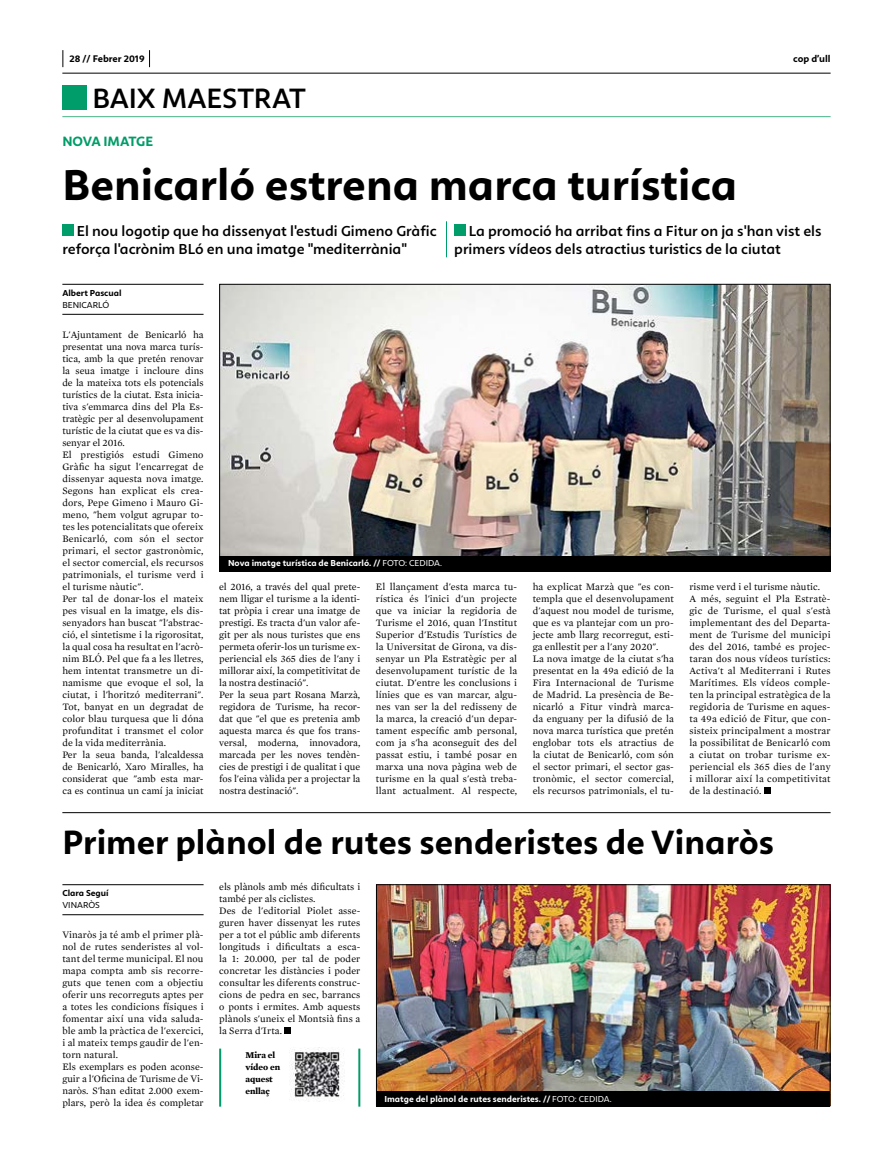
<style>
.page{position:relative;width:893px;height:1163px;background:#fff}
.page>*{position:absolute;margin:0;border:0;box-sizing:border-box;transform-origin:0 0}
.t1{font:700 45px "Calima";color:#000}
.t2{font:700 35px "Calima";color:#000}
.t3{font:600 29px "Calima";letter-spacing:-.01em;color:#000}
.t4{font:600 15px/18px "Calima";color:#000}
.t5{font:700 14px "Calima";letter-spacing:-.01em;color:#009c69}
.t6{font:10px/12px "Mercury Text G1";letter-spacing:.01em;color:#000}
.t7{font:700 10px "Calima";color:#000}
.t8{font:700 9px "Calima";color:#fff}
.t9{font:700 9px/12px "Mercury Text G1";color:#000}
.t10{font:700 9px "Calima";color:#000}
.t11{font:9px "Calima";color:#000}
.s1{font-weight:400}
</style>
<div class="page">
<hr style="left:62px;top:73px;width:769px;height:1px;background:#000">
<svg style="left:62px;top:50px;width:1px;height:17px"></svg>
<svg style="left:149px;top:50px;width:1px;height:17px"></svg>
<div style="left:284px;top:1027px;width:7px;height:7px;background:#000"></div>
<hr style="left:62px;top:812px;width:769px;height:1px;background:#000">
<img style="left:378px;top:886px;width:451px;height:204px">
<div style="left:376px;top:1090px;width:454px;height:16px;background:#000"></div>
<hr style="left:62px;top:914px;width:142px;height:1px;background:#000">
<hr style="left:62px;top:884px;width:142px;height:1px;background:#000">
<div style="left:62px;top:86px;width:24px;height:24px;background:#009c69"></div>
<hr style="left:62px;top:116px;width:769px;height:1px;background:#44b289">
<div style="left:62px;top:224px;width:12px;height:12px;background:#009c69"></div>
<div style="left:454px;top:224px;width:11px;height:12px;background:#009c69"></div>
<hr style="left:446px;top:221px;width:1px;height:36px;background:#009c69">
<div style="left:764px;top:787px;width:7px;height:7px;background:#000"></div>
<img style="left:221px;top:286px;width:608px;height:269px">
<div style="left:219px;top:555px;width:612px;height:16px;background:#000"></div>
<hr style="left:62px;top:314px;width:142px;height:1px;background:#000">
<hr style="left:62px;top:284px;width:142px;height:1px;background:#000">
<img style="left:291px;top:1047px;width:53px;height:51px">
<hr style="left:219px;top:1048px;width:2px;height:58px;background:#009c69">
<hr style="left:358px;top:1048px;width:2px;height:58px;background:#009c69">
<p class="t7" style="left:69px;top:53px;width:77px">28 // Febrer 2019</p>
<p class="t7" style="left:793px;top:53px;width:39px">cop d’ull</p>
<h3 class="t3" style="left:93px;top:82px;width:215px">BAIX MAESTRAT</h3>
<h3 class="t5" style="left:62px;top:133px;width:92px">NOVA IMATGE</h3>
<h1 class="t1" style="left:62px;top:159px;width:676px">Benicarló estrena marca turística</h1>
<h3 class="t4" style="left:62px;top:222px;width:376px;text-indent:14px">El nou logotip que ha dissenyat l'estudi Gimeno Gràfic reforça l'acrònim BLó en una imatge "mediterrània"</h3>
<h3 class="t4" style="left:454px;top:222px;width:369px;text-indent:14px">La promoció ha arribat fins a Fitur on ja s'han vist els primers vídeos dels atractius turistics de la ciutat</h3>
<p class="t10" style="left:62px;top:288px;width:61px">Albert Pascual</p>
<p class="t11" style="left:62px;top:299px;width:48px">BENICARLÓ</p>
<p class="t6" style="left:62px;top:328px;width:143px">L'Ajuntament de Benicarló ha presentat una nova marca turís&shy;tica, amb la que pretén renovar la seua imatge i incloure dins de la mateixa tots els potencials turístics de la ciutat. Esta inicia&shy;tiva s'emmarca dins del Pla Es&shy;tratègic per al desenvolupament turístic de la ciutat que es va dis&shy;senyar el 2016.<br>El prestigiós estudi Gimeno<br>Gràfic ha sigut l'encarregat de dissenyar aquesta nova imatge.<br>Segons han explicat els crea&shy;dors, Pepe Gimeno i Mauro Gi&shy;meno, "hem volgut agrupar to&shy;tes les potencialitats que ofereix<br>Benicarló, com són el sector primari, el sector gastronòmic, el sector comercial, els recursos patrimonials, el turisme verd i el turisme nàutic".<br>Per tal de donar-los el mateix pes visual en la imatge, els dis&shy;senyadors han buscat "l'abstrac&shy;ció, el sintetisme i la rigorositat, la qual cosa ha resultat en l'acrò&shy;nim BLÓ. Pel que fa a les lletres, hem intentat transmetre un di&shy;namisme que evoque el sol, la ciutat, i l'horitzó mediterrani".<br>Tot, banyat en un degradat de color blau turquesa que li dóna profunditat i transmet el color de la vida mediterrània.<br>Per la seua banda, l'alcaldessa de Benicarló, Xaro Miralles, ha considerat que "amb esta mar&shy;ca es continua un camí ja iniciat</p>
<p class="t8" style="left:228px;top:557px;width:215px">Nova imatge turística de Benicarló. // <span class="s1">FOTO: CEDIDA.</span></p>
<p class="t6" style="left:219px;top:580px;width:143px">el 2016, a través del qual prete&shy;nem lligar el turisme a la identi&shy;tat pròpia i crear una imatge de prestigi. Es tracta d'un valor afe&shy;git per als nous turistes que ens permeta oferir-los un turisme ex&shy;periencial els 365 dies de l'any i millorar així, la competitivitat de la nostra destinació".<br>Per la seua part Rosana Marzà, regidora de Turisme, ha recor&shy;dat que "el que es pretenia amb aquesta marca és que fos trans&shy;versal, moderna, innovadora, marcada per les noves tendèn&shy;cies de prestigi i de qualitat i que fos l'eina vàlida per a projectar la nostra destinació".</p>
<p class="t6" style="left:376px;top:580px;width:143px;text-align:justify">El llançament d'esta marca tu&shy;rística és l'inici d'un projecte que va iniciar la regidoria de Turisme el 2016, quan l'Institut Superior d'Estudis Turístics de la Universitat de Girona, va dis&shy;senyar un Pla Estratègic per al desenvolupament turístic de la ciutat. D'entre les conclusions i línies que es van marcar, algu&shy;nes van ser la del redisseny de la marca, la creació d'un depar&shy;tament específic amb personal, com ja s'ha aconseguit des del passat estiu, i també posar en marxa una nova pàgina web de turisme en la qual s'està treba&shy;llant actualment. Al respecte,</p>
<p class="t6" style="left:533px;top:580px;width:143px">ha explicat Marzà que "es con&shy;templa que el desenvolupament d'aquest nou model de turisme, que es va plantejar com un pro&shy;jecte amb llarg recorregut, esti&shy;ga enllestit per a l'any 2020".<br>La nova imatge de la ciutat s'ha presentat en la 49a edició de la<br>Fira Internacional de Turisme de Madrid. La presència de Be&shy;nicarló a Fitur vindrà marca&shy;da enguany per la difusió de la nova marca turística que pretén englobar tots els atractius de la ciutat de Benicarló, com són el sector primari, el sector gas&shy;tronòmic, el sector comercial, els recursos patrimonials, el tu-</p>
<p class="t6" style="left:689px;top:580px;width:143px">risme verd i el turisme nàutic.<br>A més, seguint el Pla Estratè&shy;gic de Turisme, el qual s'està implementant des del Departa&shy;ment de Turisme del municipi des del 2016, també es projec&shy;taran dos nous vídeos turístics:<br>Activa't al Mediterrani i Rutes<br>Marítimes. Els vídeos comple&shy;ten la principal estratègica de la regidoria de Turisme en aques&shy;ta 49a edició de Fitur, que con&shy;sisteix principalment a mostrar la possibilitat de Benicarló com a ciutat on trobar turisme ex&shy;periencial els 365 dies de l'any i millorar així la competitivitat de la destinació.</p>
<h2 class="t2" style="left:62px;top:822px;width:713px">Primer plànol de rutes senderistes de Vinaròs</h2>
<p class="t10" style="left:62px;top:888px;width:48px">Clara Seguí</p>
<p class="t11" style="left:62px;top:899px;width:39px">VINARÒS</p>
<p class="t6" style="left:219px;top:880px;width:143px">els plànols amb més dificultats i també per als ciclistes.<br>Des de l'editorial Piolet asse&shy;guren haver dissenyat les rutes per a tot el públic amb diferents longituds i dificultats a esca&shy;la 1: 20.000, per tal de poder concretar les distàncies i poder consultar les diferents construc&shy;cions de pedra en sec, barrancs o ponts i ermites. Amb aquests plànols s'uneix el Montsià fins a la Serra d'Irta.</p>
<p class="t6" style="left:62px;top:928px;width:143px">Vinaròs ja té amb el primer plà&shy;nol de rutes senderistes al vol&shy;tant del terme municipal. El nou mapa compta amb sis recorre&shy;guts que tenen com a objectiu oferir uns recorreguts aptes per a totes les condicions físiques i fomentar així una vida saluda&shy;ble amb la pràctica de l'exercici, i al mateix temps gaudir de l'en&shy;torn natural.<br>Els exemplars es poden aconse&shy;guir a l'Oficina de Turisme de Vi&shy;naròs. S'han editat 2.000 exem&shy;plars, però la idea és completar</p>
<p class="t9" style="left:245px;top:1049px;width:36px">Mira el vídeo en aquest enllaç</p>
<p class="t8" style="left:384px;top:1093px;width:229px">Imatge del plànol de rutes senderistes. // <span class="s1">FOTO: CEDIDA.</span></p>
</div>
